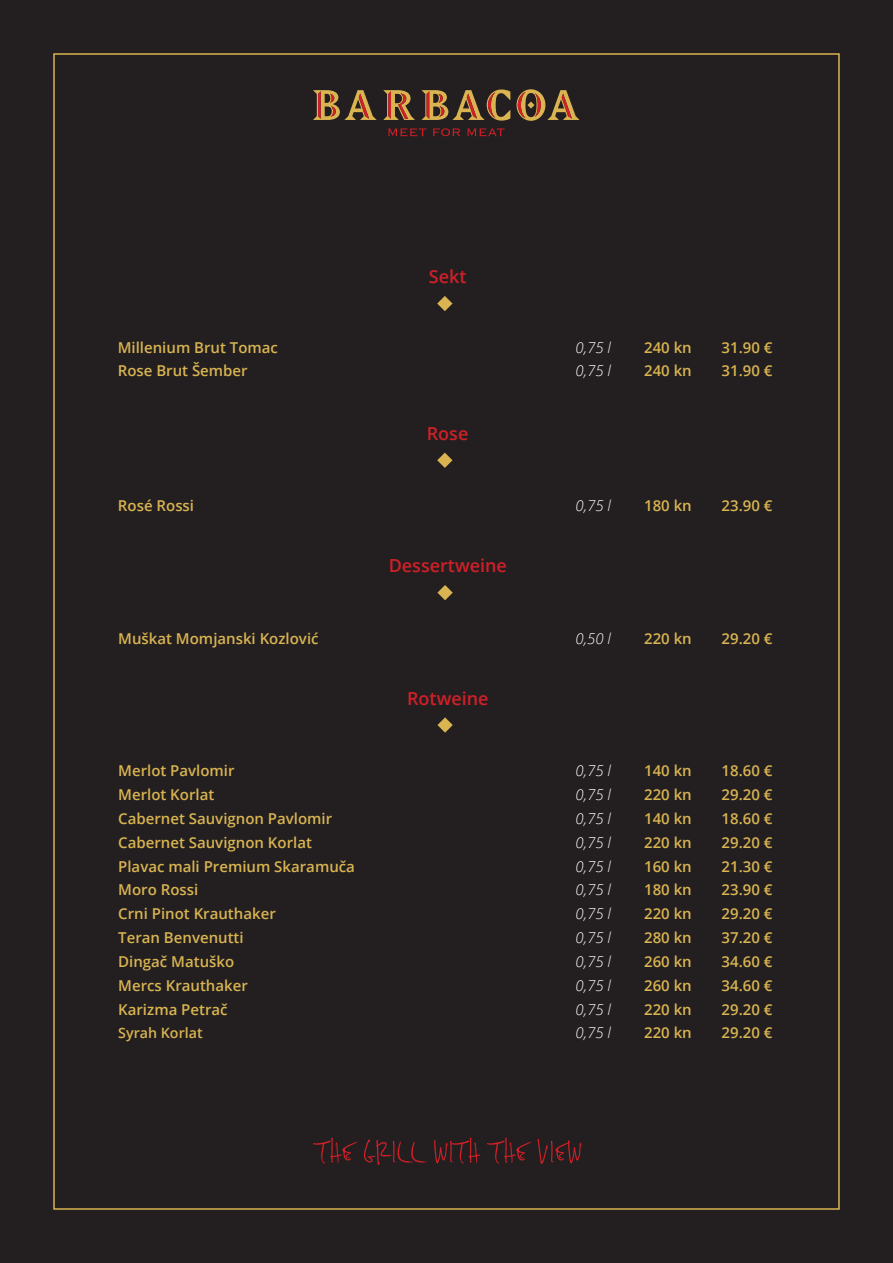
<style>
.page{position:relative;width:893px;height:1263px;background:#fff}
.page>*{position:absolute;margin:0;border:0;box-sizing:border-box;transform-origin:0 0}
.t1{font:600 18px "Open Sans";color:#d02028}
.t2{font:600 15px "Open Sans";color:#d9b451}
.t3{font:italic 300 15px "Open Sans";color:#fff}
.t4{font:600 14.25px "Open Sans";color:#d9b451}
</style>
<div class="page">
<div style="left:0;top:0;width:893px;height:1262px;background:#231f20"></div>
<svg style="left:388px;top:128px;width:116px;height:8px"></svg>
<svg style="left:313px;top:89px;width:266px;height:32px"></svg>
<svg style="left:313px;top:1137px;width:269px;height:28px"></svg>
<svg style="left:437px;top:296px;width:15px;height:15px"></svg>
<svg style="left:437px;top:453px;width:15px;height:15px"></svg>
<svg style="left:437px;top:585px;width:16px;height:15px"></svg>
<svg style="left:437px;top:717px;width:16px;height:16px"></svg>
<p class="t1" style="left:429px;top:264px;width:39px">Sekt</p>
<p class="t2" style="left:118px;top:337px;width:162px">Millenium Brut Tomac</p>
<p class="t3" style="left:575px;top:337px;width:37px">0,75 l</p>
<p class="t2" style="left:644px;top:337px;width:49px">240 kn</p>
<p class="t2" style="left:722px;top:337px;width:52px">31.90 €</p>
<p class="t2" style="left:118px;top:361px;width:131px">Rose Brut Šember</p>
<p class="t3" style="left:575px;top:361px;width:37px">0,75 l</p>
<p class="t2" style="left:644px;top:361px;width:49px">240 kn</p>
<p class="t2" style="left:722px;top:361px;width:52px">31.90 €</p>
<p class="t1" style="left:427px;top:421px;width:43px">Rose</p>
<p class="t2" style="left:118px;top:496px;width:78px">Rosé Rossi</p>
<p class="t3" style="left:575px;top:496px;width:37px">0,75 l</p>
<p class="t2" style="left:644px;top:496px;width:49px">180 kn</p>
<p class="t2" style="left:722px;top:496px;width:52px">23.90 €</p>
<p class="t1" style="left:389px;top:553px;width:120px">Dessertweine</p>
<p class="t2" style="left:118px;top:628px;width:202px">Muškat Momjanski Kozlović</p>
<p class="t3" style="left:575px;top:628px;width:37px">0,50 l</p>
<p class="t2" style="left:644px;top:628px;width:49px">220 kn</p>
<p class="t2" style="left:722px;top:628px;width:52px">29.20 €</p>
<p class="t1" style="left:407px;top:686px;width:83px">Rotweine</p>
<p class="t2" style="left:118px;top:760px;width:118px">Merlot Pavlomir</p>
<p class="t3" style="left:575px;top:760px;width:37px">0,75 l</p>
<p class="t2" style="left:644px;top:760px;width:49px">140 kn</p>
<p class="t2" style="left:722px;top:760px;width:52px">18.60 €</p>
<p class="t2" style="left:118px;top:784px;width:98px">Merlot Korlat</p>
<p class="t3" style="left:575px;top:784px;width:37px">0,75 l</p>
<p class="t2" style="left:644px;top:784px;width:49px">220 kn</p>
<p class="t2" style="left:722px;top:784px;width:52px">29.20 €</p>
<p class="t2" style="left:118px;top:808px;width:216px">Cabernet Sauvignon Pavlomir</p>
<p class="t3" style="left:575px;top:808px;width:37px">0,75 l</p>
<p class="t2" style="left:644px;top:808px;width:49px">140 kn</p>
<p class="t2" style="left:722px;top:808px;width:52px">18.60 €</p>
<p class="t2" style="left:118px;top:832px;width:195px">Cabernet Sauvignon Korlat</p>
<p class="t3" style="left:575px;top:832px;width:37px">0,75 l</p>
<p class="t2" style="left:644px;top:832px;width:49px">220 kn</p>
<p class="t2" style="left:722px;top:832px;width:52px">29.20 €</p>
<p class="t2" style="left:118px;top:856px;width:238px">Plavac mali Premium Skaramuča</p>
<p class="t3" style="left:575px;top:856px;width:37px">0,75 l</p>
<p class="t2" style="left:644px;top:856px;width:49px">160 kn</p>
<p class="t2" style="left:722px;top:856px;width:52px">21.30 €</p>
<p class="t2" style="left:118px;top:880px;width:82px">Moro Rossi</p>
<p class="t3" style="left:575px;top:879px;width:37px">0,75 l</p>
<p class="t2" style="left:644px;top:880px;width:49px">180 kn</p>
<p class="t2" style="left:722px;top:880px;width:52px">23.90 €</p>
<p class="t2" style="left:118px;top:903px;width:159px">Crni Pinot Krauthaker</p>
<p class="t3" style="left:575px;top:903px;width:37px">0,75 l</p>
<p class="t2" style="left:644px;top:903px;width:49px">220 kn</p>
<p class="t2" style="left:722px;top:903px;width:52px">29.20 €</p>
<p class="t2" style="left:118px;top:927px;width:127px">Teran Benvenutti</p>
<p class="t3" style="left:575px;top:927px;width:37px">0,75 l</p>
<p class="t2" style="left:644px;top:927px;width:49px">280 kn</p>
<p class="t2" style="left:722px;top:927px;width:52px">37.20 €</p>
<p class="t2" style="left:118px;top:951px;width:118px">Dingač Matuško</p>
<p class="t3" style="left:575px;top:951px;width:37px">0,75 l</p>
<p class="t2" style="left:644px;top:951px;width:49px">260 kn</p>
<p class="t2" style="left:722px;top:951px;width:52px">34.60 €</p>
<p class="t2" style="left:118px;top:975px;width:131px">Mercs Krauthaker</p>
<p class="t3" style="left:575px;top:975px;width:37px">0,75 l</p>
<p class="t2" style="left:644px;top:975px;width:49px">260 kn</p>
<p class="t2" style="left:722px;top:975px;width:52px">34.60 €</p>
<p class="t2" style="left:118px;top:999px;width:111px">Karizma Petrač</p>
<p class="t3" style="left:575px;top:999px;width:37px">0,75 l</p>
<p class="t2" style="left:644px;top:999px;width:49px">220 kn</p>
<p class="t2" style="left:722px;top:999px;width:52px">29.20 €</p>
<p class="t4" style="left:118px;top:1023px;width:86px">Syrah Korlat</p>
<p class="t3" style="left:575px;top:1023px;width:37px">0,75 l</p>
<p class="t2" style="left:644px;top:1023px;width:49px">220 kn</p>
<p class="t2" style="left:722px;top:1023px;width:52px">29.20 €</p>
</div>
